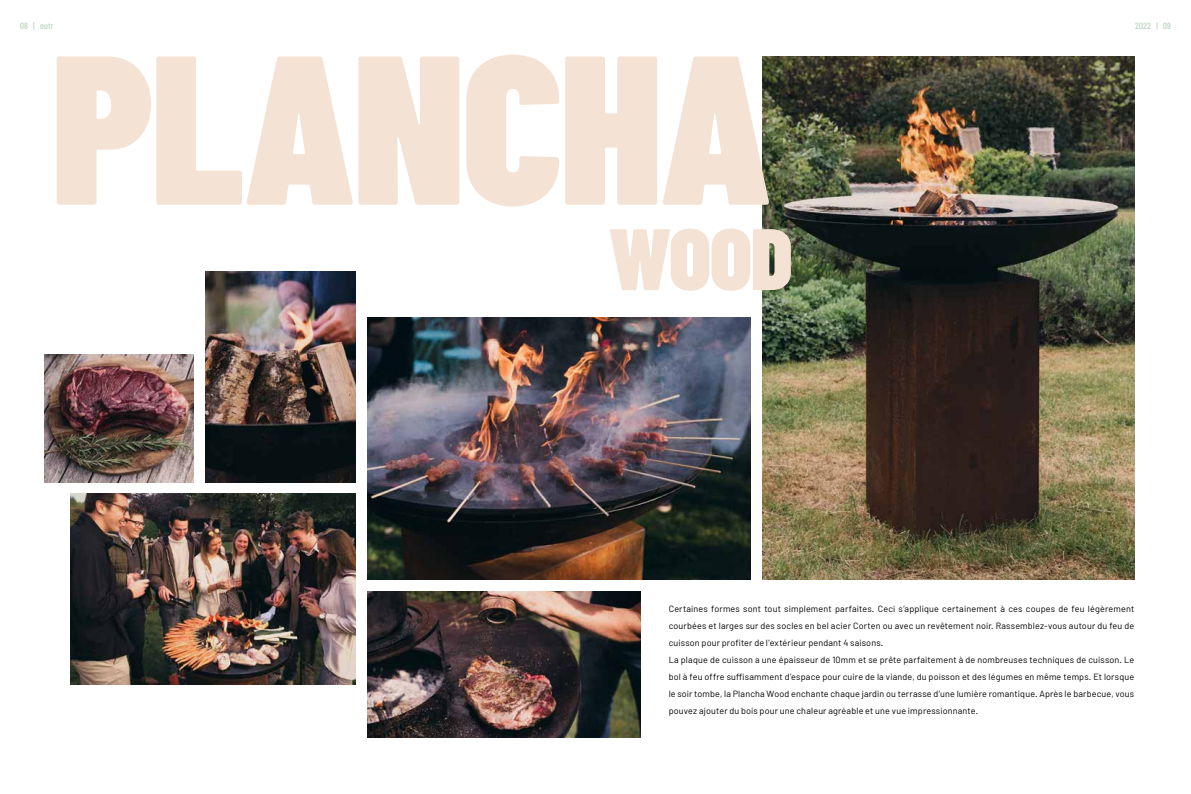
<style>
.page{position:relative;width:1191px;height:794px;background:#fff}
.page>*{position:absolute;margin:0;border:0;box-sizing:border-box;transform-origin:0 0}
.t1{font:900 87px "Barlow Condensed";color:#f4e3d4}
.t2{font:9px/17px "Barlow";letter-spacing:.015em;color:#000}
.t3{font:500 9px "Barlow Condensed";letter-spacing:.025em;color:#bdd4bf}
</style>
<div class="page">
<img style="left:762px;top:57px;width:372px;height:523px">
<svg style="left:57px;top:55px;width:712px;height:151px;fill:#f4e3d4"></svg>
<img style="left:206px;top:271px;width:149px;height:211px">
<img style="left:44px;top:354px;width:150px;height:128px">
<img style="left:367px;top:592px;width:273px;height:145px">
<img style="left:70px;top:494px;width:285px;height:190px">
<img style="left:367px;top:317px;width:383px;height:263px">
<p class="t3" style="left:20px;top:20px;width:35px">08 | outr</p>
<p class="t3" style="left:1135px;top:20px;width:37px">2022 | 09</p>
<h1 class="t1" style="left:608px;top:205px;width:186px">WOOD</h1>
<p class="t2" style="left:668px;top:600px;width:467px">Certaines formes sont tout simplement parfaites. Ceci s’applique certainement à ces coupes de feu légèrement courbées et larges sur des socles en bel acier Corten ou avec un revêtement noir. Rassemblez-vous autour du feu de cuisson pour profiter de l’extérieur pendant 4 saisons.<br>La plaque de cuisson a une épaisseur de 10mm et se prête parfaitement à de nombreuses techniques de cuisson. Le bol à feu offre suffisamment d’espace pour cuire de la viande, du poisson et des légumes en même temps. Et lorsque le soir tombe, la Plancha Wood enchante chaque jardin ou terrasse d’une lumière romantique. Après le barbecue, vous pouvez ajouter du bois pour une chaleur agréable et une vue impressionnante.</p>
</div>
